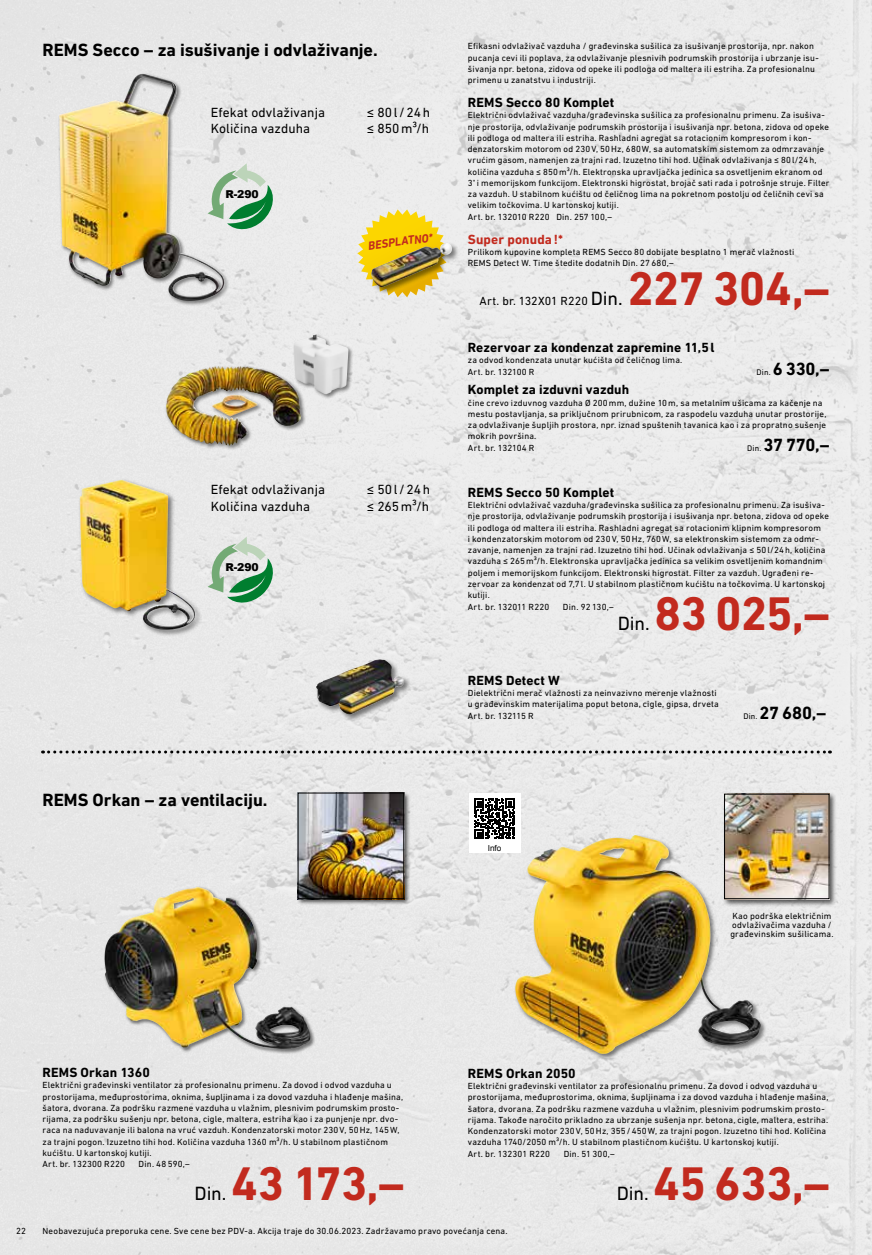
<style>
.page{position:relative;width:872px;height:1255px;background:#fff}
.page>*{position:absolute;margin:0;border:0;box-sizing:border-box;transform-origin:0 0}
.t1{font:700 48px "DIN Next W1 G";letter-spacing:-.02em;color:#c22a1e}
.t2{font:19.5px "DIN Next W1 G";letter-spacing:-.01em;color:#000}
.t3{font:700 18px "DIN Next W1 G";letter-spacing:-.005em;color:#000}
.t4{font:700 13.5px "DIN Next W1 G";letter-spacing:.01em;color:#000}
.t5{font:13.5px "DIN Next W1 G";letter-spacing:.005em;color:#000}
.t6{font:700 13.5px "DIN Next W1 G";letter-spacing:.01em;color:#c22a1e}
.t7{font:12px "DIN Next W1 G";letter-spacing:.005em;color:#000}
.t8{font:italic 700 12px "DIN Next W1 G";color:#c22a1e}
.t9{font:900 10.8px "Arial";letter-spacing:-.005em;color:#000}
.t10{font:9px/11.2px "DIN Next W1 G";letter-spacing:.02em;color:#000}
.t11{font:8.25px "Arial";color:#000}
.s1{font-size:19.5px}
.s2{font-weight:400;font-size:8.25px}
</style>
<div class="page">
<div style="left:0;top:0;width:872px;height:1254px;background:#e9e9e9"></div>
<svg style="left:43px;top:750px;width:787px;height:3px;background:#9b9b9b"></svg>
<div style="left:78px;top:478px;width:124px;height:159px;background:#000;opacity:.5"></div>
<img style="left:80px;top:479px;width:115px;height:150px">
<div style="left:58px;top:73px;width:172px;height:233px;background:#000;opacity:.5"></div>
<img style="left:59px;top:75px;width:163px;height:223px">
<div style="left:165px;top:365px;width:142px;height:86px;background:#000;opacity:.5"></div>
<img style="left:166px;top:366px;width:52px;height:76px">
<div style="left:315px;top:658px;width:96px;height:63px;background:#000;opacity:.5"></div>
<img style="left:316px;top:659px;width:88px;height:56px">
<div style="left:293px;top:333px;width:61px;height:67px;background:#000;opacity:.5"></div>
<img style="left:294px;top:334px;width:54px;height:60px">
<svg style="left:207px;top:163px;width:66px;height:66px;background:#afcdb8"></svg>
<svg style="left:207px;top:536px;width:66px;height:66px;background:#adccb6"></svg>
<div style="left:722px;top:792px;width:115px;height:114px;background:#000;opacity:.65"></div>
<img style="left:726px;top:795px;width:101px;height:102px">
<div style="left:724px;top:793px;width:105px;height:106px;border:1px solid #000"></div>
<div style="left:296px;top:791px;width:115px;height:114px;background:#000;opacity:.65"></div>
<img style="left:300px;top:794px;width:102px;height:103px">
<div style="left:298px;top:792px;width:106px;height:107px;border:1px solid #000"></div>
<div style="left:104px;top:886px;width:211px;height:168px;background:#000;opacity:.5"></div>
<img style="left:104px;top:887px;width:206px;height:162px">
<div style="left:514px;top:833px;width:253px;height:227px;background:#000;opacity:.5"></div>
<img style="left:515px;top:835px;width:246px;height:218px">
<div style="left:468px;top:792px;width:52px;height:52px;background:#fff"></div>
<svg style="left:474px;top:798px;width:41px;height:41px"></svg>
<div style="left:468px;top:844px;width:52px;height:8px;background:#fff"></div>
<svg style="left:357px;top:209px;width:90px;height:88px;background:#f3df6f"></svg>
<div style="left:370px;top:241px;width:89px;height:53px;background:#000;opacity:.5"></div>
<img style="left:371px;top:243px;width:81px;height:44px">
<h3 class="t3" style="left:43px;top:39px;width:337px">REMS Secco – za isušivanje i odvlaživanje.</h3>
<p class="t10" style="left:468px;top:40px;width:352px">Efikasni odvlaživač vazduha / građevinska sušilica za isušivanje prostorija, npr. nakon pucanja cevi ili poplava, za odvlaživanje plesnivih podrumskih prostorija i ubrzanje isu&shy;šivanja npr. betona, zidova od opeke ili podloga od maltera ili estriha. Za profesionalnu primenu u zanatstvu i industriji.</p>
<h3 class="t4" style="left:468px;top:95px;width:148px">REMS Secco 80 Komplet</h3>
<p class="t10" style="left:468px;top:110px;width:363px">Električni odvlaživač vazduha/građevinska sušilica za profesionalnu primenu. Za isušiva&shy;nje prostorija, odvlaživanje podrumskih prostorija i isušivanja npr. betona, zidova od opeke ili podloga od maltera ili estriha. Rashladni agregat sa rotacionim kompresorom i kon&shy;denzatorskim motorom od 230V, 50Hz, 680W, sa automatskim sistemom za odmrzavanje vrućim gasom, namenjen za trajni rad. Izuzetno tihi hod. Učinak odvlaživanja ≤ 80l/24h, količina vazduha ≤ 850m³/h. Elektronska upravljačka jedinica sa osvetljenim ekranom od 3"i memorijskom funkcijom. Elektronski higrostat, brojač sati rada i potrošnje struje. Filter za vazduh. U stabilnom kućištu od čeličnog lima na pokretnom postolju od čeličnih cevi sa velikim točkovima. U kartonskoj kutiji.<br>Art. br. 132010 R220 Din. 257 100,–</p>
<h3 class="t5" style="left:211px;top:104px;width:116px">Efekat odvlaživanja</h3>
<h3 class="t5" style="left:367px;top:104px;width:65px">≤ 80l/24h</h3>
<h3 class="t5" style="left:211px;top:121px;width:101px">Količina vazduha</h3>
<h3 class="t5" style="left:367px;top:121px;width:64px">≤ 850m³/h</h3>
<p class="t9" style="left:226px;top:186px;width:35px">R-290</p>
<h3 class="t8" style="left:367px;top:239px;width:67px;rotate:-8deg">BESPLATNO*</h3>
<h3 class="t5" style="left:211px;top:481px;width:116px">Efekat odvlaživanja</h3>
<h3 class="t5" style="left:367px;top:481px;width:65px">≤ 50l/24h</h3>
<h3 class="t5" style="left:211px;top:498px;width:101px">Količina vazduha</h3>
<h3 class="t5" style="left:367px;top:498px;width:64px">≤ 265m³/h</h3>
<p class="t9" style="left:226px;top:559px;width:35px">R-290</p>
<h3 class="t3" style="left:43px;top:789px;width:226px">REMS Orkan – za ventilaciju.</h3>
<h3 class="t6" style="left:468px;top:231px;width:97px">Super ponuda!*</h3>
<p class="t10" style="left:468px;top:246px;width:328px">Prilikom kupovine kompleta REMS Secco 80 dobijate besplatno 1 merač vlažnosti<br>REMS Detect W. Time štedite dodatnih Din. 27 680,–</p>
<h3 class="t7" style="left:479px;top:294px;width:145px">Art. br. 132X01 R220 <span class="s1">Din.</span></h3>
<h1 class="t1" style="left:627px;top:260px;width:204px">227 304,–</h1>
<h3 class="t4" style="left:468px;top:340px;width:248px">Rezervoar za kondenzat zapremine 11,5l</h3>
<p class="t10" style="left:468px;top:354px;width:216px">za odvod kondenzata unutar kućišta od čeličnog lima.<br>Art. br. 132100 R</p>
<h3 class="t3" style="left:756px;top:358px;width:74px"><span class="s2">Din.</span> 6 330,–</h3>
<h3 class="t4" style="left:468px;top:382px;width:163px">Komplet za izduvni vazduh</h3>
<p class="t10" style="left:468px;top:396px;width:360px">čine crevo izduvnog vazduha Ø 200mm, dužine 10m, sa metalnim ušicama za kačenje na mestu postavljanja, sa priključnom prirubnicom, za raspodelu vazduha unutar prostorije, za odvlaživanje šupljih prostora, npr. iznad spuštenih tavanica kao i za propratno sušenje mokrih površina.<br>Art. br. 132104 R</p>
<h3 class="t3" style="left:747px;top:434px;width:84px"><span class="s2">Din.</span> 37 770,–</h3>
<h3 class="t4" style="left:468px;top:484px;width:148px">REMS Secco 50 Komplet</h3>
<p class="t10" style="left:468px;top:499px;width:362px">Električni odvlaživač vazduha/građevinska sušilica za profesionalnu primenu. Za isušiva&shy;nje prostorija, odvlaživanje podrumskih prostorija i isušivanja npr. betona, zidova od opeke ili podloga od maltera ili estriha. Rashladni agregat sa rotacionim klipnim kompresorom<br>i kondenzatorskim motorom od 230V, 50Hz, 760W, sa elektronskim sistemom za odmr&shy;zavanje, namenjen za trajni rad. Izuzetno tihi hod. Učinak odvlaživanja ≤ 50l/24h, količina vazduha ≤ 265m³/h. Elektronska upravljačka jedinica sa velikim osvetljenim komandnim poljem i memorijskom funkcijom. Elektronski higrostat. Filter za vazduh. Ugrađeni re&shy;zervoar za kondenzat od 7,7l. U stabilnom plastičnom kućištu na točkovima. U kartonskoj kutiji.<br>Art. br. 132011 R220</p>
<h1 class="t1" style="left:654px;top:585px;width:177px">83 025,–</h1>
<p class="t10" style="left:563px;top:600px;width:52px">Din. 92 130,–</p>
<h2 class="t2" style="left:618px;top:612px;width:33px">Din.</h2>
<h3 class="t4" style="left:468px;top:672px;width:93px">REMS Detect W</h3>
<p class="t10" style="left:468px;top:687px;width:252px">Dielektrični merač vlažnosti za neinvazivno merenje vlažnosti u građevinskim materijalima poput betona, cigle, gipsa, drveta<br>Art. br. 132115 R</p>
<h3 class="t3" style="left:743px;top:702px;width:84px"><span class="s2">Din.</span> 27 680,–</h3>
<p class="t11" style="left:488px;top:842px;width:15px">Info</p>
<p class="t10" style="left:730px;top:911px;width:105px;line-height:9px">Kao podrška električnim odvlaživačima vazduha / građevinskim sušilicama.</p>
<h3 class="t4" style="left:43px;top:1064px;width:109px">REMS Orkan 1360</h3>
<p class="t10" style="left:43px;top:1079px;width:362px">Električni građevinski ventilator za profesionalnu primenu. Za dovod i odvod vazduha u prostorijama, međuprostorima, oknima, šupljinama i za dovod vazduha i hlađenje mašina, šatora, dvorana. Za podršku razmene vazduha u vlažnim, plesnivim podrumskim prosto&shy;rijama, za podršku sušenju npr. betona, cigle, maltera, estriha kao i za punjenje npr. dvo&shy;raca na naduvavanje ili balona na vruć vazduh. Kondenzatorski motor 230V, 50Hz, 145W, za trajni pogon. Izuzetno tihi hod. Količina vazduha 1360 m³/h. U stabilnom plastičnom kućištu. U kartonskoj kutiji.<br>Art. br. 132300 R220</p>
<p class="t10" style="left:139px;top:1158px;width:53px">Din. 48 590,–</p>
<h1 class="t1" style="left:231px;top:1155px;width:174px">43 173,–</h1>
<h2 class="t2" style="left:195px;top:1181px;width:33px">Din.</h2>
<h3 class="t4" style="left:468px;top:1065px;width:109px">REMS Orkan 2050</h3>
<p class="t10" style="left:468px;top:1080px;width:362px">Električni građevinski ventilator za profesionalnu primenu. Za dovod i odvod vazduha u prostorijama, međuprostorima, oknima, šupljinama i za dovod vazduha i hlađenje mašina, šatora, dvorana. Za podršku razmene vazduha u vlažnim, plesnivim podrumskim prosto&shy;rijama. Takođe naročito prikladno za ubrzanje sušenja npr. betona, cigle, maltera, estriha.<br>Kondenzatorski motor 230V, 50Hz, 355/450W, za trajni pogon. Izuzetno tihi hod. Količina vazduha 1740/2050 m³/h. U stabilnom plastičnom kućištu. U kartonskoj kutiji.<br>Art. br. 132301 R220</p>
<p class="t10" style="left:564px;top:1147px;width:53px">Din. 51 300,–</p>
<h2 class="t2" style="left:616px;top:1181px;width:33px">Din.</h2>
<h1 class="t1" style="left:653px;top:1155px;width:178px">45 633,–</h1>
<p class="t10" style="left:16px;top:1224px;width:11px">22</p>
<p class="t10" style="left:43px;top:1224px;width:466px">Neobavezujuća preporuka cene. Sve cene bez PDV-a. Akcija traje do 30.06.2023. Zadržavamo pravo povećanja cena.</p>
</div>
